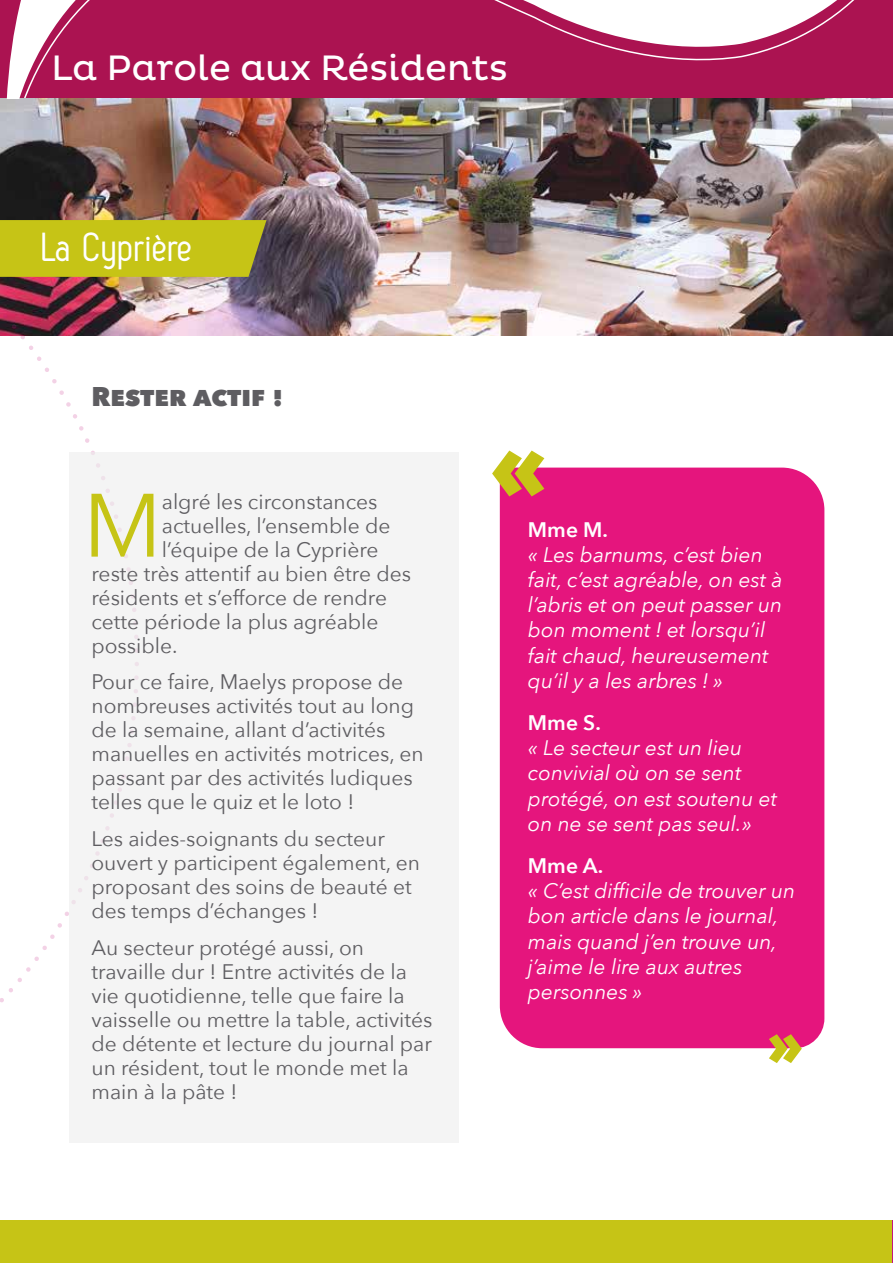
<style>
.page{position:relative;width:893px;height:1263px;background:#fff}
.page>*{position:absolute;margin:0;border:0;box-sizing:border-box;transform-origin:0 0}
.t1{font:88.8px "Avenir Next";color:#c6c416}
.t2{font:40.5px "Zag";color:#fff}
.t3{font:36px "Pluto";color:#fff}
.t4{font:800 27px "Avenir Next";letter-spacing:.07em;color:#5e5d61}
.t5{font:21px/24px "Avenir Next";color:#5e5d61}
.t6{font:italic 21px/25.2px "Avenir Next";color:#fff}
.t7{font:600 21px "Avenir Next";color:#fff}
</style>
<div class="page">
<img style="left:0;top:97px;width:893px;height:238px">
<svg style="left:2px;top:0;width:890px;height:99px;background:#a54e6d"></svg>
<svg style="left:3px;top:0;width:890px;height:97px;background:#b8386c"></svg>
<img style="left:0;top:169px;width:183px;height:283px">
<svg style="left:0;top:911px;width:69px;height:92px"></svg>
<svg style="left:0;top:216px;width:266px;height:61px;background:#beb91b"></svg>
<svg style="left:892px;top:220px;width:1px;height:58px"></svg>
<div style="left:0;top:1220px;width:893px;height:43px;background:#c6c416"></div>
<hr style="left:892px;top:1220px;width:1px;height:43px;background:#c5167e">
<div style="left:69px;top:452px;width:389px;height:690px;background:#f4f4f4"></div>
<div style="left:500px;top:468px;width:324px;height:580px;background:#e5157d"></div>
<svg style="left:492px;top:450px;width:52px;height:46px"></svg>
<svg style="left:769px;top:1034px;width:33px;height:29px"></svg>
<h3 class="t3" style="left:51px;top:47px;width:458px">La Parole aux Résidents</h3>
<h2 class="t2" style="left:43px;top:224px;width:154px">La Cyprière</h2>
<p class="t4" style="left:91px;top:380px;width:194px">Rester actif !</p>
<h1 class="t1" style="left:83px;top:451px;width:80px">M</h1>
<p class="t5" style="left:162px;top:488px;width:217px">algré les circonstances</p>
<p class="t5" style="left:162px;top:512px;width:230px">actuelles, l’ensemble de</p>
<p class="t5" style="left:162px;top:536px;width:218px">l’équipe de la Cyprière</p>
<p class="t5" style="left:91px;top:560px;width:321px">reste très attentif au bien être des</p>
<p class="t5" style="left:91px;top:584px;width:297px">résidents et s’efforce de rendre</p>
<p class="t5" style="left:91px;top:608px;width:289px">cette période la plus agréable</p>
<p class="t5" style="left:91px;top:632px;width:88px">possible.</p>
<p class="t5" style="left:91px;top:669px;width:334px">Pour ce faire, Maelys propose de nombreuses activités tout au long de la semaine, allant d’activités manuelles en activités motrices, en passant par des activités ludiques telles que le quiz et le loto !</p>
<p class="t5" style="left:91px;top:826px;width:330px">Les aides-soignants du secteur ouvert y participent également, en proposant des soins de beauté et des temps d’échanges !</p>
<p class="t5" style="left:91px;top:935px;width:343px">Au secteur protégé aussi, on travaille dur ! Entre activités de la vie quotidienne, telle que faire la vaisselle ou mettre la table, activités de détente et lecture du journal par un résident, tout le monde met la main à la pâte !</p>
<p class="t7" style="left:528px;top:511px;width:82px">Mme M.</p>
<p class="t6" style="left:528px;top:541px;width:256px">« Les barnums, c’est bien fait, c’est agréable, on est à l’abris et on peut passer un bon moment ! et lorsqu’il fait chaud, heureusement qu’il y a les arbres ! »</p>
<p class="t7" style="left:528px;top:705px;width:74px">Mme S.</p>
<p class="t6" style="left:528px;top:734px;width:251px">« Le secteur est un lieu convivial où on se sent protégé, on est soutenu et on ne se sent pas seul.»</p>
<p class="t7" style="left:528px;top:848px;width:77px">Mme A.</p>
<p class="t6" style="left:528px;top:877px;width:269px">« C’est difficile de trouver un bon article dans le journal, mais quand j’en trouve un, j’aime le lire aux autres personnes »</p>
</div>
